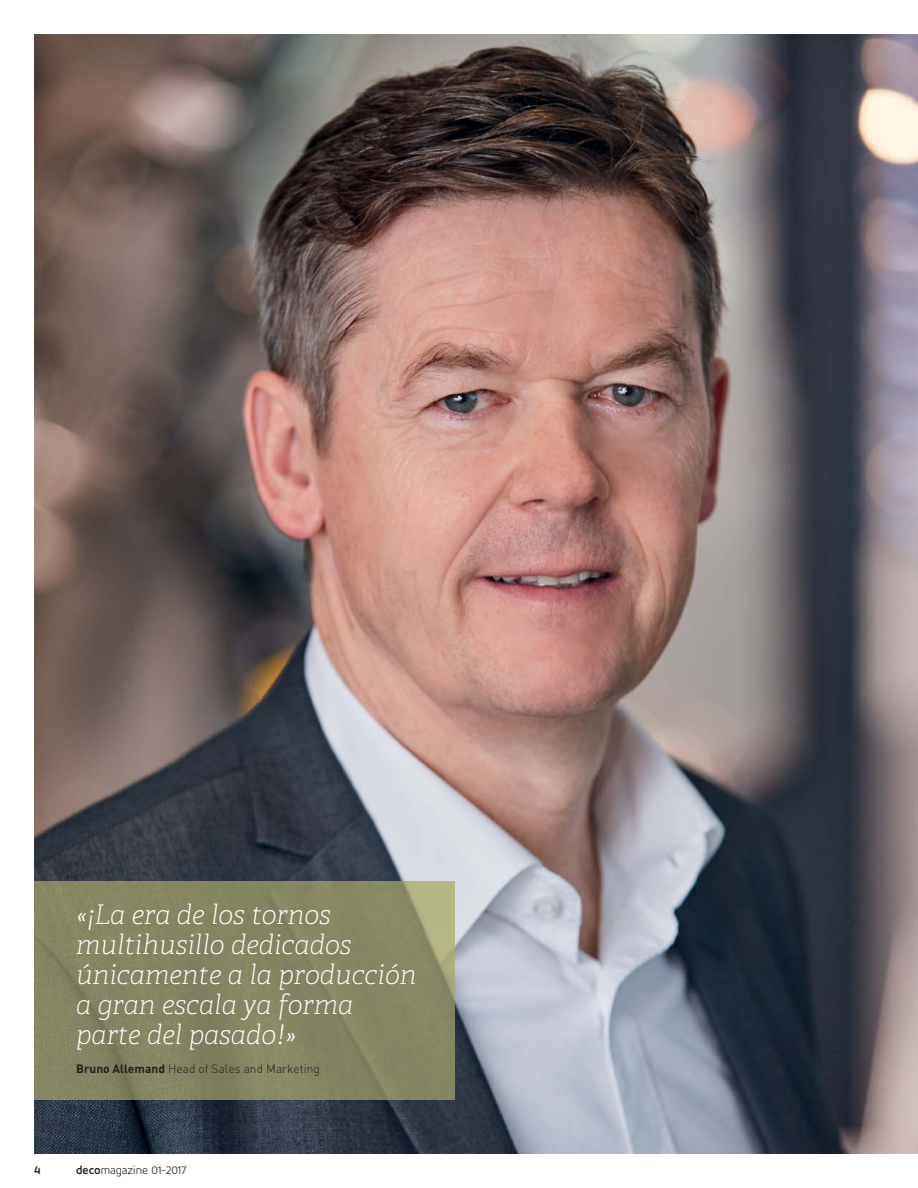
<style>
.page{position:relative;width:918px;height:1188px;background:#fff}
.page>*{position:absolute;margin:0;border:0;box-sizing:border-box;transform-origin:0 0}
.t1{font:italic 100 27px/30px "Adelle";color:#fff}
.t2{font:300 12px "DIN Pro";color:#231f20}
.t3{font:300 12px "Accord Alternate";color:#231f20}
.t4{font:700 12px "Accord Alternate";color:#231f20}
.s1{font-weight:700}
</style>
<div class="page">
<img style="left:34px;top:34px;width:884px;height:1120px">
<img style="left:34px;top:882px;width:421px;height:217px">
<p class="t1" style="left:76px;top:901px;width:342px">«¡La era de los tornos multihusillo dedicados únicamente a la producción a gran escala ya forma parte del pasado ! »</p>
<p class="t2" style="left:76px;top:1065px;width:245px"><span class="s1">Bruno Allemand</span> Head of Sales and Marketing</p>
<p class="t4" style="left:34px;top:1165px;width:8px">4</p>
<p class="t3" style="left:76px;top:1165px;width:112px"><span class="s1">deco</span>magazine 01-2017</p>
</div>
